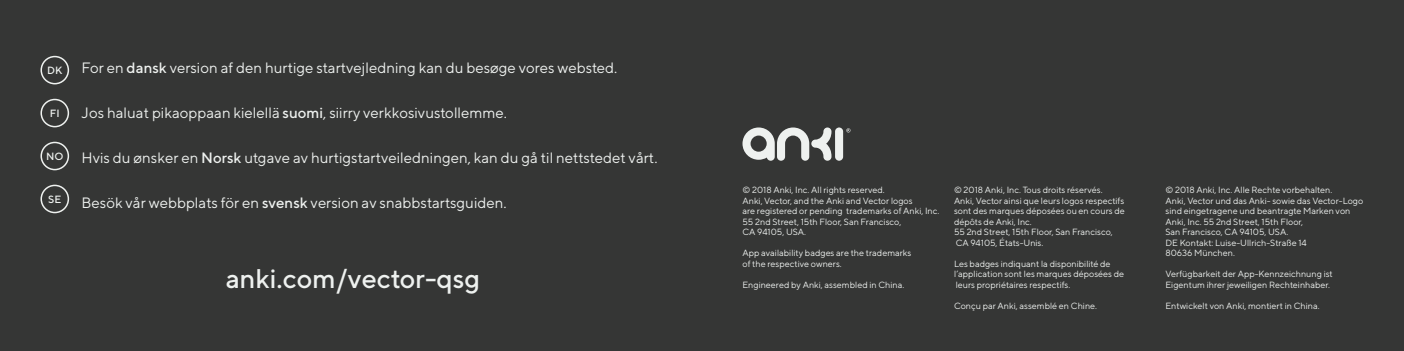
<style>
.page{position:relative;width:1404px;height:351px;background:#353635}
.page>*{position:absolute;margin:0;border:0;box-sizing:border-box;transform-origin:0 0}
.t1{font:500 27px "TT Norms";color:#eef1ef}
.t2{font:15px "TT Norms";color:#eef1ef}
.t3{font:500 10.5px "TT Norms";color:#eef1ef}
.t4{font:9px/10.5px "TT Norms";color:#eef1ef}
.s1{font-weight:500}
</style>
<div class="page">
<div style="left:41px;top:56px;width:28px;height:28px;border:2px solid #eef1ef;border-radius:50%"></div>
<div style="left:41px;top:99px;width:28px;height:28px;border:2px solid #eef1ef;border-radius:50%"></div>
<div style="left:41px;top:142px;width:28px;height:28px;border:2px solid #eef1ef;border-radius:50%"></div>
<div style="left:41px;top:185px;width:28px;height:28px;border:2px solid #eef1ef;border-radius:50%"></div>
<div style="left:835px;top:128px;width:8px;height:33px;background:#eef1ef;border-radius:4px"></div>
<svg style="left:742px;top:128px;width:89px;height:33px"></svg>
<svg style="left:846px;top:128px;width:5px;height:4px"></svg>
<h2 class="t2" style="left:82px;top:59px;width:537px">For en <span class="s1">dansk</span> version af den hurtige startvejledning kan du besøge vores websted.</h2>
<h2 class="t2" style="left:82px;top:104px;width:427px">Jos haluat pikaoppaan kielellä <span class="s1">suomi</span>, siirry verkkosivustollemme.</h2>
<h2 class="t2" style="left:82px;top:149px;width:577px">Hvis du ønsker en <span class="s1">Norsk</span> utgave av hurtigstartveiledningen, kan du gå til nettstedet vårt.</h2>
<h2 class="t2" style="left:82px;top:194px;width:427px">Besök vår webbplats för en <span class="s1">svensk</span> version av snabbstartsguiden.</h2>
<p class="t3" style="left:47px;top:63px;width:17px">DK</p>
<p class="t3" style="left:50px;top:106px;width:11px">FI</p>
<p class="t3" style="left:46px;top:149px;width:19px">NO</p>
<p class="t3" style="left:48px;top:192px;width:15px">SE</p>
<p class="t4" style="left:742px;top:185px;width:198px">© 2018 Anki, Inc. All rights reserved.<br>Anki, Vector, and the Anki and Vector logos<br>are registered or pending trademarks of Anki, Inc.<br>55 2nd Street, 15th Floor, San Francisco,<br>CA 94105, USA.</p>
<p class="t4" style="left:743px;top:248px;width:170px">App availability badges are the trademarks of the respective owners.</p>
<p class="t4" style="left:743px;top:279px;width:163px">Engineered by Anki, assembled in China.</p>
<h1 class="t1" style="left:226px;top:262px;width:256px">anki.com/vector-qsg</h1>
<p class="t4" style="left:954px;top:185px;width:172px">© 2018 Anki, Inc. Tous droits réservés.<br>Anki, Vector ainsi que leurs logos respectifs sont des marques déposées ou en cours de dépôts de Anki, Inc.<br>55 2nd Street, 15th Floor, San Francisco, CA 94105, États-Unis.</p>
<p class="t4" style="left:954px;top:258px;width:172px">Les badges indiquant la disponibilité de l’application sont les marques déposées de leurs propriétaires respectifs.</p>
<p class="t4" style="left:954px;top:300px;width:145px">Conçu par Anki, assemblé en Chine.</p>
<p class="t4" style="left:1166px;top:185px;width:199px">© 2018 Anki, Inc. Alle Rechte vorbehalten.<br>Anki, Vector und das Anki- sowie das Vector-Logo sind eingetragene und beantragte Marken von Anki, Inc. 55 2nd Street, 15th Floor,<br>San Francisco, CA 94105, USA.<br>DE Kontakt: Luise-Ullrich-Straße 14<br>80636 München.</p>
<p class="t4" style="left:1166px;top:269px;width:169px">Verfügbarkeit der App-Kennzeichnung ist<br>Eigentum ihrer jeweiligen Rechteinhaber.</p>
<p class="t4" style="left:1166px;top:300px;width:156px">Entwickelt von Anki, montiert in China.</p>
</div>
